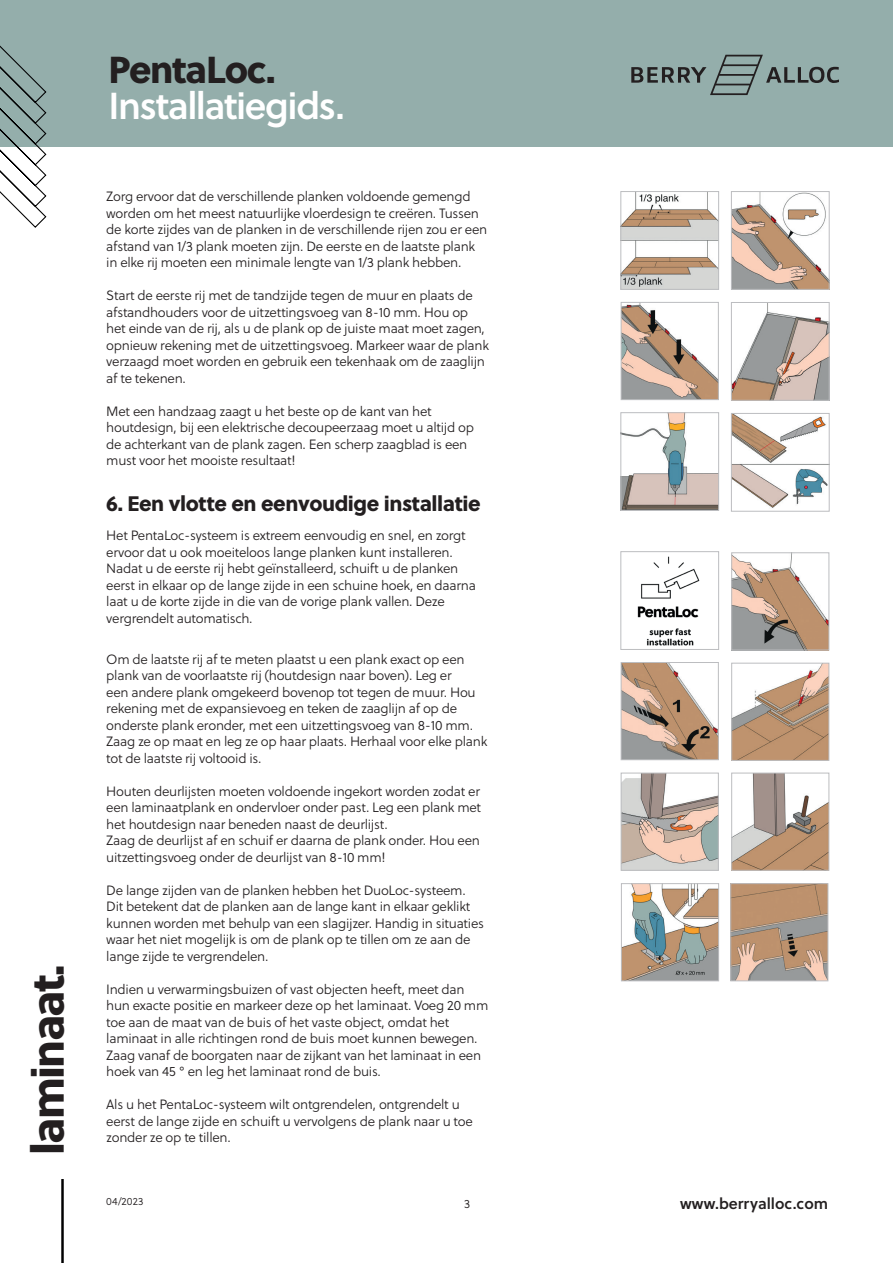
<style>
.page{position:relative;width:893px;height:1263px;background:#fff}
.page>*{position:absolute;margin:0;border:0;box-sizing:border-box;transform-origin:0 0}
.t1{font:45px "Soleil Xb";letter-spacing:-.04em;color:#231f20}
.t2{font:37.5px "Soleil Sb";letter-spacing:-.04em;color:#fff}
.t3{font:37.5px "Soleil Xb";letter-spacing:-.035em;color:#231f20}
.t4{font:21px "Soleil Xb";letter-spacing:-.02em;color:#231f20}
.t5{font:15.6px "Soleil Sb";color:#231f20}
.t6{font:13.5px/16.5px "Soleil Lt";letter-spacing:-.02em;color:#231f20}
.t7{font:12px "Soleil Lt";color:#231f20}
.t8{font:10.5px "Soleil Lt";letter-spacing:.01em;color:#231f20}
</style>
<div class="page">
<div style="left:0;top:0;width:893px;height:147px;background:#94aeab"></div>
<svg style="left:631px;top:55px;width:208px;height:40px"></svg>
<svg style="left:0;top:45px;width:47px;height:183px"></svg>
<hr style="left:61px;top:1179px;width:3px;height:84px;background:#000001">
<img style="left:623px;top:193px;width:94px;height:95px">
<div style="left:621px;top:191px;width:98px;height:99px;border:1px solid #bcbdc0"></div>
<img style="left:733px;top:193px;width:94px;height:95px">
<div style="left:731px;top:191px;width:98px;height:99px;border:1px solid #bcbdc0"></div>
<img style="left:733px;top:304px;width:94px;height:94px">
<div style="left:731px;top:302px;width:98px;height:98px;border:1px solid #bcbdc0"></div>
<img style="left:623px;top:414px;width:94px;height:95px">
<div style="left:621px;top:412px;width:98px;height:99px;border:1px solid #bcbdc0"></div>
<img style="left:733px;top:415px;width:94px;height:93px">
<div style="left:731px;top:413px;width:98px;height:98px;border:1px solid #bcbdc0"></div>
<img style="left:623px;top:304px;width:93px;height:94px">
<div style="left:621px;top:302px;width:97px;height:98px;border:1px solid #bcbdc0"></div>
<img style="left:623px;top:664px;width:93px;height:94px">
<div style="left:621px;top:662px;width:97px;height:98px;border:1px solid #bcbdc0"></div>
<img style="left:733px;top:665px;width:94px;height:94px">
<div style="left:731px;top:663px;width:98px;height:98px;border:1px solid #bcbdc0"></div>
<img style="left:623px;top:775px;width:93px;height:93px">
<div style="left:621px;top:773px;width:97px;height:97px;border:1px solid #bcbdc0"></div>
<img style="left:733px;top:775px;width:94px;height:93px">
<div style="left:731px;top:773px;width:98px;height:97px;border:1px solid #bcbdc0"></div>
<img style="left:623px;top:885px;width:94px;height:94px">
<div style="left:621px;top:883px;width:98px;height:98px;border:1px solid #bcbdc0"></div>
<img style="left:732px;top:885px;width:94px;height:94px">
<div style="left:730px;top:883px;width:98px;height:98px;border:1px solid #bcbdc0"></div>
<img style="left:637px;top:556px;width:63px;height:90px">
<div style="left:621px;top:551px;width:98px;height:99px;border:1px solid #bcbdc0"></div>
<img style="left:733px;top:555px;width:94px;height:93px">
<div style="left:731px;top:553px;width:98px;height:97px;border:1px solid #bcbdc0"></div>
<h1 class="t1" style="left:18px;top:1155px;width:192px;rotate:-90deg">laminaat.</h1>
<h2 class="t3" style="left:108px;top:45px;width:169px">PentaLoc.</h2>
<h2 class="t2" style="left:108px;top:82px;width:238px">Installatiegids.</h2>
<p class="t6" style="left:106px;top:189px;width:382px">Zorg ervoor dat de verschillende planken voldoende gemengd worden om het meest natuurlijke vloerdesign te creëren. Tussen de korte zijdes van de planken in de verschillende rijen zou er een afstand van 1/3 plank moeten zijn. De eerste en de laatste plank in elke rij moeten een minimale lengte van 1/3 plank hebben.</p>
<p class="t6" style="left:106px;top:288px;width:384px">Start de eerste rij met de tandzijde tegen de muur en plaats de afstandhouders voor de uitzettingsvoeg van 8-10 mm. Hou op het einde van de rij, als u de plank op de juiste maat moet zagen, opnieuw rekening met de uitzettingsvoeg. Markeer waar de plank verzaagd moet worden en gebruik een tekenhaak om de zaaglijn af te tekenen.</p>
<p class="t6" style="left:106px;top:403px;width:369px">Met een handzaag zaagt u het beste op de kant van het houtdesign, bij een elektrische decoupeerzaag moet u altijd op de achterkant van de plank zagen. Een scherp zaagblad is een must voor het mooiste resultaat!</p>
<h3 class="t4" style="left:106px;top:489px;width:376px">6. Een vlotte en eenvoudige installatie</h3>
<p class="t6" style="left:106px;top:528px;width:371px">Het PentaLoc-systeem is extreem eenvoudig en snel, en zorgt ervoor dat u ook moeiteloos lange planken kunt installeren.<br>Nadat u de eerste rij hebt geïnstalleerd, schuift u de planken eerst in elkaar op de lange zijde in een schuine hoek, en daarna laat u de korte zijde in die van de vorige plank vallen. Deze vergrendelt automatisch.</p>
<p class="t6" style="left:106px;top:651px;width:383px">Om de laatste rij af te meten plaatst u een plank exact op een plank van de voorlaatste rij (houtdesign naar boven). Leg er<br>een andere plank omgekeerd bovenop tot tegen de muur. Hou rekening met de expansievoeg en teken de zaaglijn af op de onderste plank eronder, met een uitzettingsvoeg van 8-10 mm.<br>Zaag ze op maat en leg ze op haar plaats. Herhaal voor elke plank tot de laatste rij voltooid is.</p>
<p class="t6" style="left:106px;top:783px;width:376px">Houten deurlijsten moeten voldoende ingekort worden zodat er een laminaatplank en ondervloer onder past. Leg een plank met het houtdesign naar beneden naast de deurlijst.<br>Zaag de deurlijst af en schuif er daarna de plank onder. Hou een uitzettingsvoeg onder de deurlijst van 8-10 mm!</p>
<p class="t6" style="left:106px;top:882px;width:379px">De lange zijden van de planken hebben het DuoLoc-systeem.<br>Dit betekent dat de planken aan de lange kant in elkaar geklikt kunnen worden met behulp van een slagijzer. Handig in situaties waar het niet mogelijk is om de plank op te tillen om ze aan de lange zijde te vergrendelen.</p>
<p class="t6" style="left:106px;top:981px;width:384px">Indien u verwarmingsbuizen of vast objecten heeft, meet dan hun exacte positie en markeer deze op het laminaat. Voeg 20 mm toe aan de maat van de buis of het vaste object, omdat het laminaat in alle richtingen rond de buis moet kunnen bewegen.<br>Zaag vanaf de boorgaten naar de zijkant van het laminaat in een hoek van 45 ° en leg het laminaat rond de buis.</p>
<p class="t6" style="left:106px;top:1097px;width:368px">Als u het PentaLoc-systeem wilt ontgrendelen, ontgrendelt u eerst de lange zijde en schuift u vervolgens de plank naar u toe zonder ze op te tillen.</p>
<p class="t8" style="left:106px;top:1195px;width:39px">04/2023</p>
<p class="t7" style="left:464px;top:1197px;width:8px">3</p>
<p class="t5" style="left:680px;top:1193px;width:150px">www.berryalloc.com</p>
</div>
